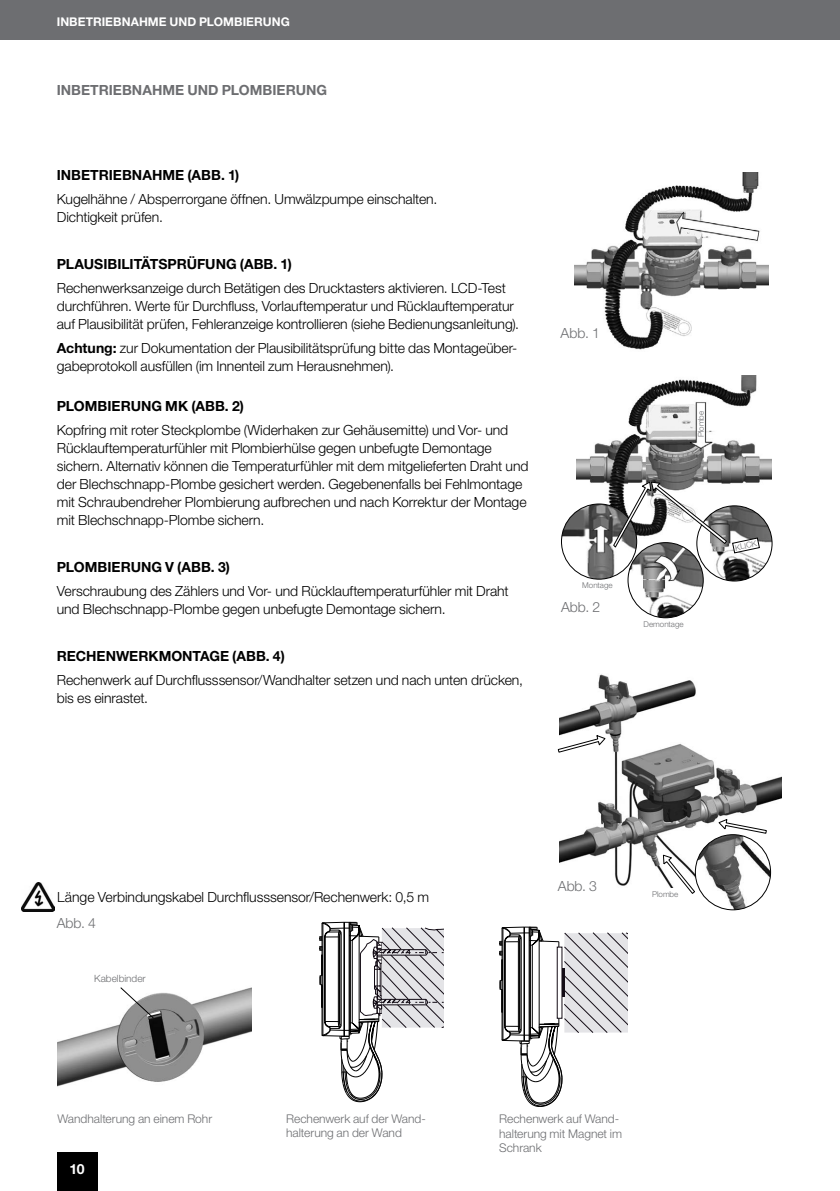
<style>
.page{position:relative;width:840px;height:1191px;background:#fff}
.page>*{position:absolute;margin:0;border:0;box-sizing:border-box;transform-origin:0 0}
.t1{font:300 14px/18px "Helvetica Neue LT Std";letter-spacing:-.005em;color:#000}
.t2{font:700 14px "Helvetica Neue LT Std";color:#000}
.t3{font:700 14px "Helvetica Neue LT Std";color:#6d6e71}
.t4{font:300 14px "Helvetica Neue LT Std";color:#6d6e71}
.t5{font:700 14px "Helvetica Neue LT Std";color:#fff}
.t6{font:300 12px/14.4px "Helvetica Neue LT Std";color:#6d6e71}
.t7{font:700 12px "Helvetica Neue LT Std";letter-spacing:.005em;color:#fff}
.t8{font:300 10px "Helvetica Neue LT Std";color:#6d6e71}
.t9{font:300 8px "Helvetica Neue LT Std";color:#6d6e71}
.s1{font-weight:700}
</style>
<div class="page">
<div style="left:57px;top:1152px;width:41px;height:39px;background:#000"></div>
<div style="left:0;top:0;width:839px;height:40px;background:#6d6e71"></div>
<img style="left:574px;top:173px;width:194px;height:177px">
<img style="left:576px;top:376px;width:194px;height:179px">
<img style="left:696px;top:506px;width:75px;height:75px;border-radius:38px">
<img style="left:561px;top:504px;width:75px;height:75px;border-radius:38px">
<svg style="left:612px;top:481px;width:147px;height:72px"></svg>
<img style="left:627px;top:542px;width:75px;height:76px;border-radius:38px">
<div style="left:627px;top:542px;width:76px;height:76px;border:1px solid #000;border-radius:50%"></div>
<img style="left:559px;top:674px;width:221px;height:214px">
<img style="left:695px;top:834px;width:75px;height:76px;border-radius:38px">
<div style="left:694px;top:834px;width:76px;height:76px;border:1px solid #000;border-radius:50%"></div>
<svg style="left:557px;top:734px;width:48px;height:19px"></svg>
<svg style="left:662px;top:854px;width:33px;height:40px"></svg>
<svg style="left:717px;top:818px;width:49px;height:16px"></svg>
<img style="left:57px;top:987px;width:194px;height:100px">
<svg style="left:319px;top:921px;width:124px;height:181px"></svg>
<svg style="left:499px;top:926px;width:128px;height:180px"></svg>
<svg style="left:556px;top:947px;width:6px;height:71px"></svg>
<hr style="left:561px;top:968px;width:3px;height:29px;background:#130c15">
<svg style="left:119px;top:987px;width:36px;height:32px"></svg>
<img style="left:22px;top:882px;width:33px;height:29px">
<p class="t7" style="left:57px;top:14px;width:234px">INBETRIEBNAHME UND PLOMBIERUNG</p>
<p class="t3" style="left:57px;top:81px;width:272px">INBETRIEBNAHME UND PLOMBIERUNG</p>
<p class="t2" style="left:57px;top:166px;width:184px">INBETRIEBNAHME (ABB. 1)</p>
<p class="t1" style="left:57px;top:189px;width:382px">Kugelhähne / Absperrorgane öffnen. Umwälzpumpe einschalten.<br>Dichtigkeit prüfen.</p>
<p class="t2" style="left:57px;top:255px;width:236px">PLAUSIBILITÄTSPRÜFUNG (ABB. 1)</p>
<p class="t1" style="left:57px;top:278px;width:463px">Rechenwerksanzeige durch Betätigen des Drucktasters aktivieren. LCD-Test durchführen. Werte für Durchfluss, Vorlauftemperatur und Rücklauftemperatur auf Plausibilität prüfen, Fehleranzeige kontrollieren (siehe Bedienungsanleitung).</p>
<p class="t1" style="left:57px;top:338px;width:462px"><span class="s1">Achtung:</span> zur Dokumentation der Plausibilitätsprüfung bitte das Montageüber&shy;gabeprotokoll ausfüllen (im Innenteil zum Herausnehmen).</p>
<p class="t2" style="left:57px;top:397px;width:189px">PLOMBIERUNG MK (ABB. 2)</p>
<p class="t1" style="left:57px;top:421px;width:473px">Kopfring mit roter Steckplombe (Widerhaken zur Gehäusemitte) und Vor- und Rücklauftemperaturfühler mit Plombierhülse gegen unbefugte Demontage sichern. Alternativ können die Temperaturfühler mit dem mitgelieferten Draht und der Blechschnapp-Plombe gesichert werden. Gegebenenfalls bei Fehlmontage mit Schraubendreher Plombierung aufbrechen und nach Korrektur der Montage mit Blechschnapp-Plombe sichern.</p>
<p class="t2" style="left:57px;top:559px;width:175px">PLOMBIERUNG V (ABB. 3)</p>
<p class="t1" style="left:57px;top:582px;width:453px">Verschraubung des Zählers und Vor- und Rücklauftemperaturfühler mit Draht und Blechschnapp-Plombe gegen unbefugte Demontage sichern.</p>
<p class="t2" style="left:57px;top:648px;width:229px">RECHENWERKMONTAGE (ABB. 4)</p>
<p class="t1" style="left:57px;top:671px;width:467px">Rechenwerk auf Durchflusssensor/Wandhalter setzen und nach unten drücken, bis es einrastet.</p>
<p class="t4" style="left:560px;top:324px;width:41px">Abb. 1</p>
<p class="t9" style="left:695px;top:437px;width:28px;rotate:-90deg">Plombe</p>
<p class="t9" style="left:582px;top:580px;width:32px">Montage</p>
<p class="t4" style="left:560px;top:598px;width:41px">Abb. 2</p>
<p class="t9" style="left:643px;top:619px;width:42px">Demontage</p>
<p class="t9" style="left:733px;top:543px;width:23px;rotate:-12deg">KLICK</p>
<p class="t1" style="left:57px;top:887px;width:373px">Länge Verbindungskabel Durchflusssensor/Rechenwerk: 0,5 m</p>
<p class="t4" style="left:57px;top:914px;width:41px">Abb. 4</p>
<p class="t8" style="left:94px;top:972px;width:53px">Kabelbinder</p>
<p class="t4" style="left:557px;top:877px;width:41px">Abb. 3</p>
<p class="t9" style="left:651px;top:889px;width:28px">Plombe</p>
<p class="t6" style="left:57px;top:1111px;width:156px">Wandhalterung an einem Rohr</p>
<p class="t6" style="left:286px;top:1111px;width:141px">Rechenwerk auf der Wand&shy;halterung an der Wand</p>
<p class="t6" style="left:499px;top:1111px;width:124px">Rechenwerk auf Wand&shy;halterung mit Magnet im<br>Schrank</p>
<p class="t5" style="left:70px;top:1160px;width:17px">10</p>
</div>
